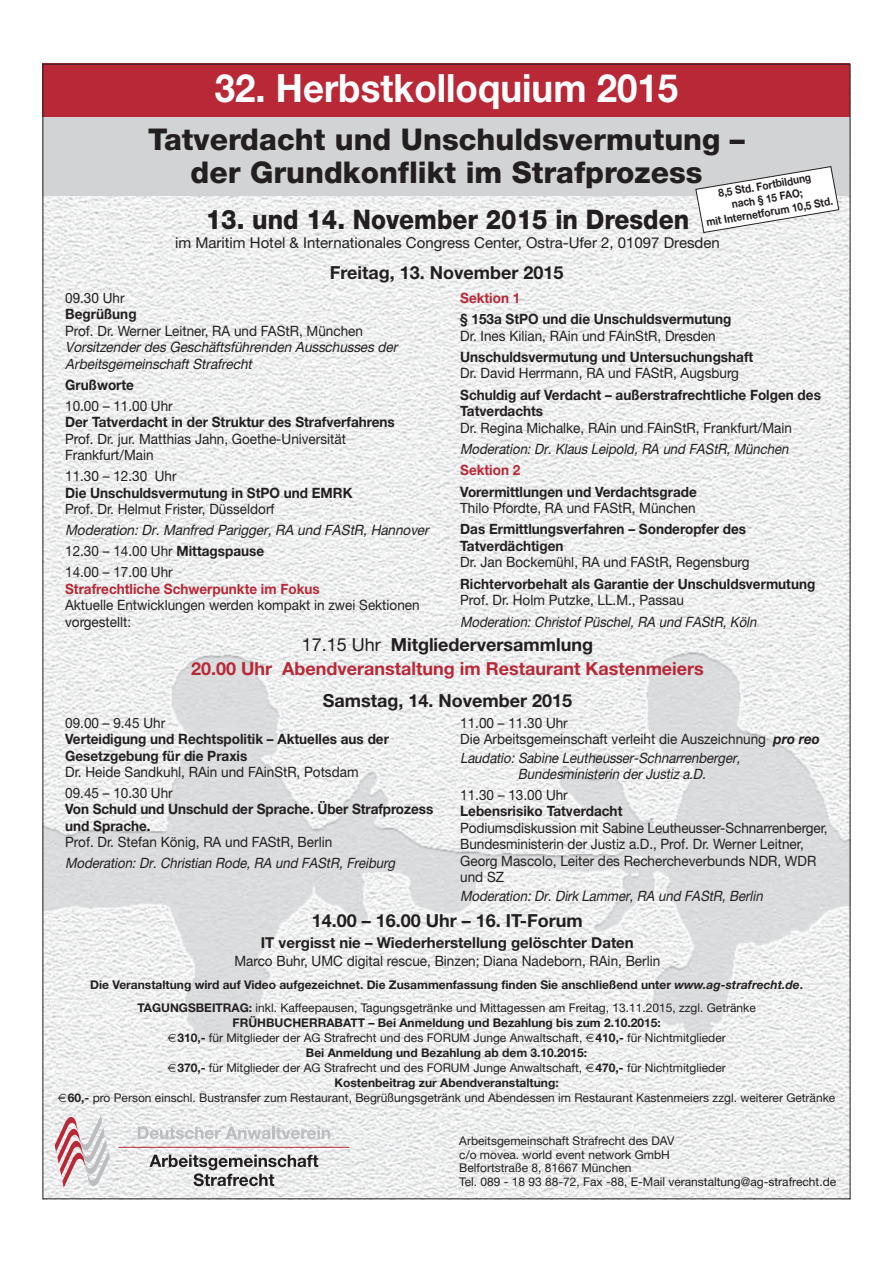
<style>
.page{position:relative;width:893px;height:1263px;background:#fff}
.page>*{position:absolute;margin:0;border:0;box-sizing:border-box;transform-origin:0 0}
.t1{font:700 39px "Helvetica Neue";color:#fff;scale:.94 1}
.t2{font:800 30px/33px "Helvetica Neue";color:#231f20;text-align:center}
.t3{font:800 27px "Helvetica Neue";color:#231f20;scale:.91 1}
.t4{font:700 18px/24px "Helvetica Neue";color:#b82837;text-align:center}
.t5{font:700 18px "Helvetica Neue";color:#231f20}
.t6{font:15px "Helvetica Neue";color:#231f20}
.t7{font:700 15px "Helvetica Neue";color:#231f20}
.t8{font:14.25px/16.5px "Helvetica Neue";color:#231f20;scale:.95 1}
.t9{font:700 14.25px/16.5px "Helvetica Neue";color:#231f20;scale:.95 1}
.t10{font:italic 14.25px/16.5px "Helvetica Neue";color:#231f20;scale:.92 1}
.t11{font:italic 14.25px/21px "Helvetica Neue";color:#231f20;scale:.95 1}
.t12{font:700 14.25px "Helvetica Neue";color:#b82837;scale:.95 1}
.t13{font:12px/13.5px "Helvetica Neue";color:#231f20}
.t14{font:700 12px/23.5px "Helvetica Neue";color:#231f20;text-align:center}
.t15{font:700 11.25px/13.4px "Helvetica Neue";color:#231f20;text-align:center;scale:.9 1}
.s1{font-style:normal}
.s2{font-weight:700;font-style:normal}
.s3{font-weight:400;color:#231f20}
.s4{color:#231f20}
.s5{font-weight:700;font-style:italic}
.s6{font-style:italic}
.s7{font-weight:400}
.s8{font-weight:700}
</style>
<div class="page">
<img style="left:45px;top:1093px;width:803px;height:104px">
<img style="left:45px;top:196px;width:803px;height:897px">
<svg style="left:149px;top:1155px;width:169px;height:31px"></svg>
<hr style="left:118px;top:1147px;width:232px;height:1px;background:#b82837">
<svg style="left:55px;top:1115px;width:55px;height:73px"></svg>
<svg style="left:138px;top:1127px;width:192px;height:12px"></svg>
<div style="left:43px;top:64px;width:807px;height:53px;background:#b82837"></div>
<div style="left:43px;top:117px;width:807px;height:79px;background:#d1d3d4"></div>
<svg style="left:695px;top:166px;width:145px;height:67px"></svg>
<svg style="left:168px;top:1034px;width:8px;height:8px"></svg>
<svg style="left:586px;top:1034px;width:8px;height:8px"></svg>
<svg style="left:168px;top:1064px;width:8px;height:8px"></svg>
<svg style="left:586px;top:1064px;width:8px;height:8px"></svg>
<svg style="left:58px;top:1094px;width:8px;height:8px"></svg>
<h1 class="t1" style="left:215px;top:74px;width:495px">32. Herbstkolloquium 2015</h1>
<h2 class="t2" style="left:148px;top:125px;width:598px">Tatverdacht und Unschuldsvermutung – der Grundkonflikt im Strafprozess</h2>
<p class="t15" style="left:701px;top:191px;width:144px;rotate:-10deg">8,5 Std. Fortbildung<br>nach § 15 FAO;<br>mit Internetforum 10,5 Std.</p>
<h3 class="t3" style="left:206px;top:209px;width:533px">13. und 14. November 2015 in Dresden</h3>
<p class="t6" style="left:175px;top:238px;width:546px">im Maritim Hotel &amp; Internationales Congress Center, Ostra-Ufer 2, 01097 Dresden</p>
<p class="t5" style="left:330px;top:266px;width:235px">Freitag, 13. November 2015</p>
<p class="t8" style="left:65px;top:291px;width:64px">09.30 Uhr</p>
<p class="t9" style="left:65px;top:307px;width:77px">Begrüßung</p>
<p class="t8" style="left:65px;top:324px;width:315px">Prof. Dr. Werner Leitner, RA und FAStR, München</p>
<p class="t11" style="left:65px;top:340px;width:354px;line-height:16.5px">Vorsitzender des Geschäftsführenden Ausschusses der<br>Arbeitsgemeinschaft Strafrecht</p>
<p class="t9" style="left:65px;top:378px;width:74px">Grußworte</p>
<p class="t8" style="left:65px;top:399px;width:115px">10.00 – 11.00 Uhr</p>
<p class="t9" style="left:65px;top:415px;width:349px">Der Tatverdacht in der Struktur des Strafverfahrens</p>
<p class="t8" style="left:65px;top:432px;width:297px">Prof. Dr. jur. Matthias Jahn, Goethe-Universität<br>Frankfurt/Main</p>
<p class="t8" style="left:65px;top:469px;width:119px">11.30 – 12.30 Uhr</p>
<p class="t9" style="left:65px;top:486px;width:304px">Die Unschuldsvermutung in StPO und EMRK</p>
<p class="t8" style="left:65px;top:502px;width:222px">Prof. Dr. Helmut Frister, Düsseldorf</p>
<p class="t11" style="left:65px;top:521px;width:387px">Moderation: Dr. Manfred Parigger, RA und FAStR, Hannover<br><span class="s1">12.30 – 14.00 Uhr</span> <span class="s2">Mittagspause<br></span><span class="s1">14.00 – 17.00 Uhr</span></p>
<p class="t12" style="left:65px;top:583px;width:270px">Strafrechtliche Schwerpunkte im Fokus</p>
<p class="t8" style="left:65px;top:598px;width:375px">Aktuelle Entwicklungen werden kompakt in zwei Sektionen vorgestellt:</p>
<p class="t12" style="left:460px;top:293px;width:65px">Sektion 1</p>
<p class="t9" style="left:460px;top:312px;width:287px">§ 153a StPO und die Unschuldsvermutung</p>
<p class="t8" style="left:460px;top:329px;width:270px">Dr. Ines Kilian, RAin und FAinStR, Dresden</p>
<p class="t9" style="left:460px;top:350px;width:310px">Unschuldsvermutung und Untersuchungshaft</p>
<p class="t8" style="left:460px;top:366px;width:295px">Dr. David Herrmann, RA und FAStR, Augsburg</p>
<p class="t9" style="left:460px;top:388px;width:381px">Schuldig auf Verdacht – außerstrafrechtliche Folgen des<br>Tatverdachts</p>
<p class="t8" style="left:460px;top:421px;width:351px">Dr. Regina Michalke, RAin und FAinStR, Frankfurt/Main</p>
<p class="t10" style="left:460px;top:442px;width:361px">Moderation: Dr. Klaus Leipold, RA und FAStR, München</p>
<p class="t12" style="left:460px;top:465px;width:65px">Sektion 2</p>
<p class="t9" style="left:460px;top:485px;width:251px">Vorermittlungen und Verdachtsgrade</p>
<p class="t8" style="left:460px;top:501px;width:249px">Thilo Pfordte, RA und FAStR, München</p>
<p class="t9" style="left:460px;top:522px;width:303px">Das Ermittlungsverfahren – Sonderopfer des<br>Tatverdächtigen</p>
<p class="t8" style="left:460px;top:555px;width:306px">Dr. Jan Bockemühl, RA und FAStR, Regensburg</p>
<p class="t9" style="left:460px;top:577px;width:375px">Richtervorbehalt als Garantie der Unschuldsvermutung</p>
<p class="t8" style="left:460px;top:593px;width:237px">Prof. Dr. Holm Putzke, LL.M., Passau</p>
<p class="t10" style="left:460px;top:615px;width:326px">Moderation: Christof Püschel, RA und FAStR, Köln</p>
<p class="t4" style="left:191px;top:634px;width:514px"><span class="s3">17.15 Uhr</span> <span class="s4">Mitgliederversammlung<br></span>20.00 Uhr Abendveranstaltung im Restaurant Kastenmeiers</p>
<p class="t5" style="left:323px;top:694px;width:251px">Samstag, 14. November 2015</p>
<p class="t8" style="left:65px;top:716px;width:107px">09.00 – 9.45 Uhr</p>
<p class="t9" style="left:65px;top:732px;width:342px">Verteidigung und Rechtspolitik – Aktuelles aus der<br>Gesetzgebung für die Praxis</p>
<p class="t8" style="left:65px;top:763px;width:310px;line-height:20.7px">Dr. Heide Sandkuhl, RAin und FAinStR, Potsdam<br>09.45 – 10.30 Uhr</p>
<p class="t9" style="left:65px;top:802px;width:389px">Von Schuld und Unschuld der Sprache. Über Straf prozess und Sprache.</p>
<p class="t8" style="left:65px;top:835px;width:283px">Prof. Dr. Stefan König, RA und FAStR, Berlin</p>
<p class="t10" style="left:65px;top:856px;width:363px">Moderation: Dr. Christian Rode, RA und FAStR, Freiburg</p>
<p class="t8" style="left:460px;top:716px;width:380px">11.00 – 11.30 Uhr<br>Die Arbeitsgemeinschaft verleiht die Auszeichnung <span class="s5">pro reo</span></p>
<p class="t10" style="left:518px;top:751px;width:246px;text-indent:-58px">Laudatio: Sabine Leutheusser-Schnarrenberger,<br>Bundesministerin der Justiz a.D.</p>
<p class="t8" style="left:460px;top:788px;width:115px">11.30 – 13.00 Uhr</p>
<p class="t9" style="left:460px;top:804px;width:172px">Lebensrisiko Tatverdacht</p>
<p class="t8" style="left:460px;top:821px;width:388px">Podiumsdiskussion mit Sabine Leutheusser-Schnarrenberger, Bundesministerin der Justiz a.D., Prof. Dr. Werner Leitner, Georg Mascolo, Leiter des Rechercheverbunds NDR, WDR und SZ</p>
<p class="t10" style="left:460px;top:889px;width:333px">Moderation: Dr. Dirk Lammer, RA und FAStR, Berlin</p>
<p class="t5" style="left:312px;top:914px;width:273px">14.00 – 16.00 Uhr – 16. IT-Forum</p>
<p class="t7" style="left:261px;top:937px;width:374px">IT vergisst nie – Wiederherstellung gelöschter Daten</p>
<p class="t8" style="left:234px;top:954px;width:450px">Marco Buhr, UMC digital rescue, Binzen; Diana Nadeborn, RAin, Berlin</p>
<p class="t14" style="left:90px;top:974px;width:714px">Die Veranstaltung wird auf Video aufgezeichnet. Die Zusammenfassung finden Sie anschließend unter <span class="s6">www.ag-strafrecht.de</span>.<br>TAGUNGSBEITRAG: <span class="s7">inkl. Kaffeepausen, Tagungsgetränke und Mittagessen am Freitag, 13.11.2015, zzgl. Getränke</span></p>
<p class="t14" style="left:233px;top:1012px;width:430px">FRÜHBUCHERRABATT – Bei Anmeldung und Bezahlung bis zum 2.10.2015:</p>
<p class="t13" style="left:177px;top:1032px;width:550px"><span class="s8">310,-</span> für Mitglieder der AG Strafrecht und des FORUM Junge Anwaltschaft, <span class="s8">410,-</span> für Nichtmitglieder</p>
<p class="t14" style="left:306px;top:1042px;width:283px">Bei Anmeldung und Bezahlung ab dem 3.10.2015:</p>
<p class="t13" style="left:177px;top:1062px;width:550px"><span class="s8">370,-</span> für Mitglieder der AG Strafrecht und des FORUM Junge Anwaltschaft, <span class="s8">470,-</span> für Nichtmitglieder</p>
<p class="t14" style="left:335px;top:1072px;width:226px">Kostenbeitrag zur Abendveranstaltung:</p>
<p class="t13" style="left:68px;top:1092px;width:769px"><span class="s8">60,-</span> pro Person einschl. Bustransfer zum Restaurant, Begrüßungsgetränk und Abendessen im Restaurant Kastenmeiers zzgl. weiterer Getränke</p>
<p class="t13" style="left:459px;top:1135px;width:378px">Arbeitsgemeinschaft Strafrecht des DAV<br>c/o movea. world event network GmbH<br>Belfortstraße 8, 81667 München<br>Tel. 089 - 18 93 88-72, Fax -88, E-Mail veranstaltung@ag-strafrecht.de</p>
</div>
